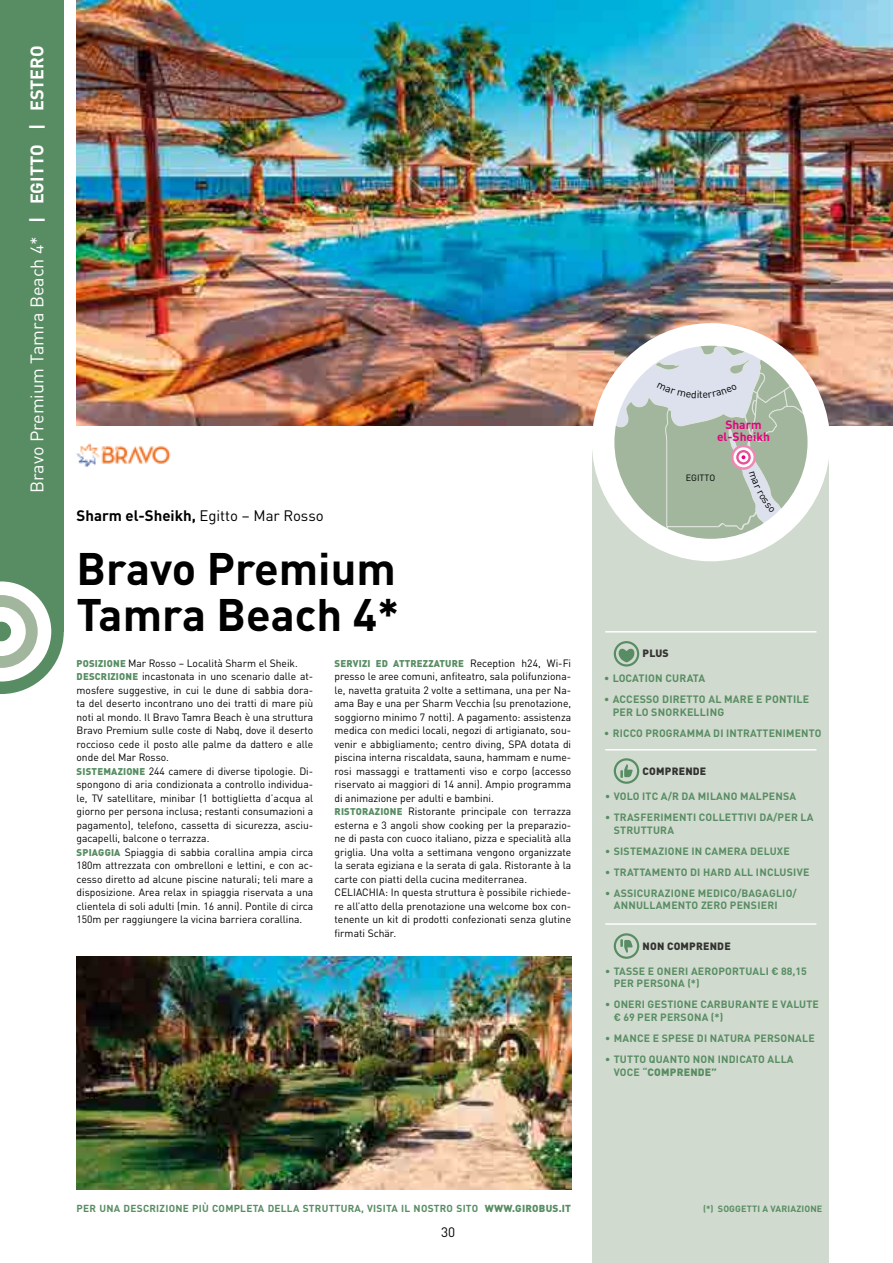
<style>
.page{position:relative;width:893px;height:1263px;background:#fff}
.page>*{position:absolute;margin:0;border:0;box-sizing:border-box;transform-origin:0 0}
.t1{font:700 45px/46.5px "DIN Pro";color:#000}
.t2{font:18px "DIN Pro";color:#fff}
.t3{font:700 18px "DIN Pro";color:#fff}
.t4{font:700 15px "DIN Pro";color:#000}
.t5{font:13.5px "DIN Pro";color:#000}
.t6{font:700 12px/12px "DIN Pro";color:#e6007d;text-align:center}
.t7{font:700 10.65px/12.8px "DIN Pro";letter-spacing:.02em;color:#588d63}
.t8{font:10.5px/13.5px "DIN Pro";color:#000}
.t9{font:700 10.5px/12.6px "DIN Pro";letter-spacing:.02em;color:#588d63}
.t10{font:900 10.5px "DIN Pro";letter-spacing:.02em;color:#333332}
.t11{font:700 10.05px "DIN Pro";letter-spacing:.025em;color:#588d63}
.t12{font:900 9.75px "DIN Pro";letter-spacing:.02em;color:#588d63}
.t13{font:700 9px "DIN Pro";letter-spacing:.02em;color:#588d63}
.t14{font:9px "DIN Pro";color:#000}
.s1{font-weight:700}
.s2{font-weight:400}
.s3{font-weight:900;font-size:9.75px;color:#588d63}
.s4{font-weight:400;font-size:10.5px;color:#000}
.s5{font-weight:900}
</style>
<div class="page">
<img style="left:77px;top:0;width:816px;height:425px">
<div style="left:592px;top:446px;width:237px;height:817px;background:#d1dace"></div>
<svg style="left:614px;top:758px;width:25px;height:26px"></svg>
<div style="left:616px;top:760px;width:21px;height:21px;background:#d1dace;border-radius:50%"></div>
<svg style="left:620px;top:764px;width:13px;height:14px"></svg>
<hr style="left:605px;top:749px;width:211px;height:1px;background:#fff">
<svg style="left:614px;top:933px;width:25px;height:26px"></svg>
<div style="left:616px;top:935px;width:21px;height:21px;background:#d1dace;border-radius:50%"></div>
<svg style="left:620px;top:939px;width:13px;height:14px"></svg>
<hr style="left:605px;top:923px;width:211px;height:2px;background:#fff">
<svg style="left:614px;top:641px;width:25px;height:25px"></svg>
<svg style="left:616px;top:643px;width:21px;height:21px"></svg>
<svg style="left:619px;top:648px;width:16px;height:15px"></svg>
<hr style="left:605px;top:631px;width:211px;height:1px;background:#fff">
<img style="left:76px;top:443px;width:95px;height:24px">
<div style="left:592px;top:323px;width:238px;height:238px;border:22px solid #fff;border-radius:50%"></div>
<img style="left:77px;top:956px;width:494px;height:234px">
<div style="left:0;top:0;width:64px;height:631px;background:#588d63"></div>
<svg style="left:0;top:581px;width:64px;height:113px"></svg>
<svg style="left:606px;top:337px;width:213px;height:213px"></svg>
<h2 class="t3" style="left:22px;top:130px;width:86px;rotate:-90deg">| ESTERO</h2>
<h2 class="t2" style="left:23px;top:493px;width:350px;rotate:-90deg">Bravo Premium Tamra Beach 4* <span class="s1">| EGITTO</span></h2>
<p class="t6" style="left:717px;top:418px;width:55px">Sharm el-Sheikh</p>
<h3 class="t4" style="left:77px;top:503px;width:249px">Sharm el-Sheikh, <span class="s2">Egitto – Mar Rosso</span></h3>
<p class="t14" style="left:686px;top:471px;width:31px">EGITTO</p>
<h1 class="t1" style="left:77px;top:540px;width:324px">Bravo Premium<br>Tamra Beach 4*</h1>
<p class="t8" style="left:77px;top:655px;width:238px"><span class="s3">POSIZIONE</span> Mar Rosso – Località Sharm el Sheik.<br><span class="s3">DESCRIZIONE</span> incastonata in uno scenario dalle at&shy;mosfere suggestive, in cui le dune di sabbia dora&shy;ta del deserto incontrano uno dei tratti di mare più noti al mondo. Il Bravo Tamra Beach è una struttura Bravo Premium sulle coste di Nabq, dove il deserto roccioso cede il posto alle palme da dattero e alle onde del Mar Rosso.<br><span class="s3">SISTEMAZIONE</span> 244 camere di diverse tipologie. Di&shy;spongono di aria condizionata a controllo individua&shy;le, TV satellitare, minibar (1 bottiglietta d’acqua al giorno per persona inclusa; restanti consumazioni a pagamento), telefono, cassetta di sicurezza, asciu&shy;gacapelli, balcone o terrazza.<br><span class="s3">SPIAGGIA</span> Spiaggia di sabbia corallina ampia circa 180m attrezzata con ombrelloni e lettini, e con ac&shy;cesso diretto ad alcune piscine naturali; teli mare a disposizione. Area relax in spiaggia riservata a una clientela di soli adulti (min. 16 anni). Pontile di circa 150m per raggiungere la vicina barriera corallina.</p>
<p class="t12" style="left:335px;top:655px;width:238px">SERVIZI ED ATTREZZATURE <span class="s4">Reception h24, Wi-Fi</span></p>
<p class="t10" style="left:643px;top:644px;width:28px">PLUS</p>
<p class="t8" style="left:334px;top:668px;width:238px">presso le aree comuni, anfiteatro, sala polifunziona&shy;le, navetta gratuita 2 volte a settimana, una per Na&shy;ama Bay e una per Sharm Vecchia (su prenotazione, soggiorno minimo 7 notti). A pagamento: assistenza medica con medici locali, negozi di artigianato, sou&shy;venir e abbigliamento; centro diving, SPA dotata di piscina interna riscaldata, sauna, hammam e nume&shy;rosi massaggi e trattamenti viso e corpo (accesso riservato ai maggiori di 14 anni). Ampio programma di animazione per adulti e bambini.<br><span class="s3">RISTORAZIONE</span> Ristorante principale con terrazza esterna e 3 angoli show cooking per la preparazio&shy;ne di pasta con cuoco italiano, pizza e specialità alla griglia. Una volta a settimana vengono organizzate la serata egiziana e la serata di gala. Ristorante à la carte con piatti della cucina mediterranea.<br>CELIACHIA: In questa struttura è possibile richiede&shy;re all’atto della prenotazione una welcome box con&shy;tenente un kit di prodotti confezionati senza glutine firmati Schär.</p>
<p class="t7" style="left:604px;top:670px;width:103px">• LOCATION CURATA</p>
<p class="t7" style="left:613px;top:692px;width:198px;text-indent:-9px">• ACCESSO DIRETTO AL MARE E PONTILE<br>PER LO SNORKELLING</p>
<p class="t7" style="left:604px;top:725px;width:219px">• RICCO PROGRAMMA DI INTRATTENIMENTO</p>
<p class="t10" style="left:643px;top:762px;width:65px">COMPRENDE</p>
<p class="t9" style="left:605px;top:788px;width:193px">• VOLO ITC A/R DA MILANO MALPENSA</p>
<p class="t9" style="left:614px;top:809px;width:201px;text-indent:-9px">• TRASFERIMENTI COLLETTIVI DA/PER LA<br>STRUTTURA</p>
<p class="t9" style="left:605px;top:843px;width:186px">• SISTEMAZIONE IN CAMERA DELUXE</p>
<p class="t9" style="left:605px;top:864px;width:206px">• TRATTAMENTO DI HARD ALL INCLUSIVE</p>
<p class="t9" style="left:614px;top:885px;width:185px;text-indent:-9px">• ASSICURAZIONE MEDICO/BAGAGLIO/<br>ANNULLAMENTO ZERO PENSIERI</p>
<p class="t10" style="left:643px;top:937px;width:90px">NON COMPRENDE</p>
<p class="t9" style="left:614px;top:963px;width:195px;text-indent:-9px">• TASSE E ONERI AEROPORTUALI € 88,15<br>PER PERSONA (*)</p>
<p class="t9" style="left:614px;top:997px;width:207px;text-indent:-9px">• ONERI GESTIONE CARBURANTE E VALUTE € 69 PER PERSONA (*)</p>
<p class="t9" style="left:605px;top:1031px;width:211px">• MANCE E SPESE DI NATURA PERSONALE</p>
<p class="t9" style="left:614px;top:1052px;width:181px;text-indent:-9px">• TUTTO QUANTO NON INDICATO ALLA<br>VOCE “<span class="s5">COMPRENDE”</span></p>
<p class="t11" style="left:77px;top:1200px;width:496px">PER UNA DESCRIZIONE PIÙ COMPLETA DELLA STRUTTURA, VISITA IL NOSTRO SITO <span class="s5">WWW.GIROBUS.IT</span></p>
<p class="t5" style="left:441px;top:1222px;width:16px">30</p>
<p class="t13" style="left:703px;top:1201px;width:121px">(*) SOGGETTI A VARIAZIONE</p>
</div>
